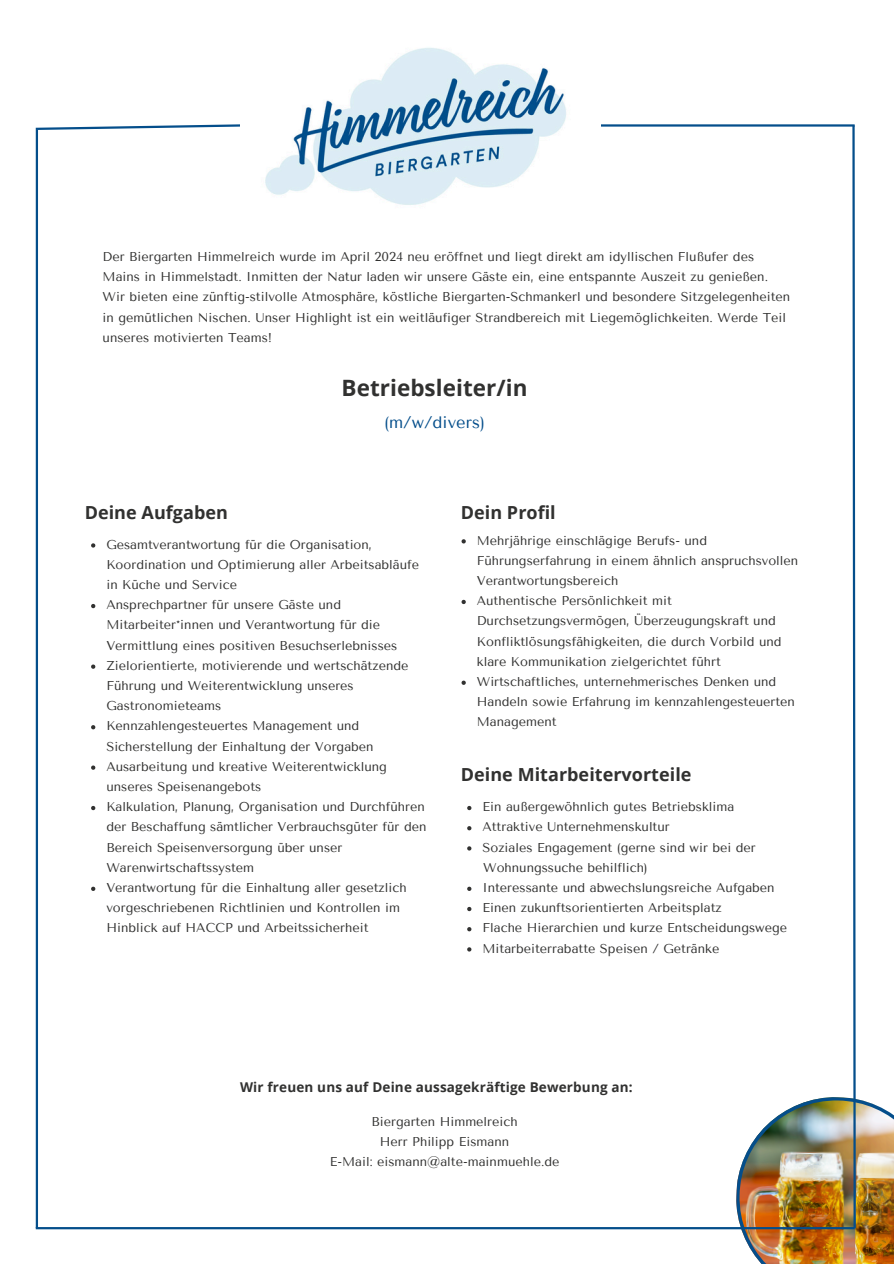
<style>
.page{position:relative;width:894px;height:1264px;background:#fff}
.page>*{position:absolute;margin:0;border:0;box-sizing:border-box;transform-origin:0 0}
.t1{font:700 22.5px "Open Sans";color:#313130}
.t2{font:700 18px "Open Sans";color:#313130}
.t3{font:16.5px "Tenor Sans";color:#044e8b}
.t4{font:700 13.5px "Open Sans";letter-spacing:.01em;color:#313130}
.t5{font:12.75px/20.2px "Tenor Sans";color:#313130}
</style>
<div class="page">
<svg style="left:35px;top:124px;width:205px;height:7px"></svg>
<hr style="left:600px;top:124px;width:254px;height:3px;background:#044e8b">
<hr style="left:36px;top:1226px;width:818px;height:3px;background:#044e8b">
<hr style="left:36px;top:130px;width:2px;height:1098px;background:#044e8b">
<img style="left:265px;top:47px;width:301px;height:158px">
<svg style="left:467px;top:806px;width:4px;height:4px"></svg>
<svg style="left:467px;top:826px;width:4px;height:4px"></svg>
<svg style="left:467px;top:846px;width:4px;height:4px"></svg>
<svg style="left:467px;top:886px;width:4px;height:5px"></svg>
<svg style="left:467px;top:906px;width:4px;height:5px"></svg>
<svg style="left:467px;top:927px;width:4px;height:4px"></svg>
<svg style="left:467px;top:947px;width:4px;height:4px"></svg>
<svg style="left:91px;top:543px;width:4px;height:4px"></svg>
<svg style="left:91px;top:604px;width:4px;height:4px"></svg>
<svg style="left:91px;top:664px;width:4px;height:4px"></svg>
<svg style="left:91px;top:725px;width:4px;height:4px"></svg>
<svg style="left:91px;top:765px;width:4px;height:4px"></svg>
<svg style="left:91px;top:806px;width:4px;height:4px"></svg>
<svg style="left:91px;top:886px;width:4px;height:5px"></svg>
<svg style="left:461px;top:539px;width:4px;height:4px"></svg>
<svg style="left:461px;top:600px;width:4px;height:4px"></svg>
<svg style="left:461px;top:680px;width:4px;height:5px"></svg>
<svg style="left:735px;top:124px;width:158px;height:1139px"></svg>
<h1 class="t5" style="left:103px;top:246px;width:689px">Der Biergarten Himmelreich wurde im April 2024 neu eröffnet und liegt direkt am idyllischen Flußufer des Mains in Himmelstadt. Inmitten der Natur laden wir unsere Gäste ein, eine entspannte Auszeit zu genießen.<br>Wir bieten eine zünftig-stilvolle Atmosphäre, köstliche Biergarten-Schmankerl und besondere Sitzgelegenheiten in gemütlichen Nischen. Unser Highlight ist ein weitläufiger Strandbereich mit Liegemöglichkeiten. Werde Teil unseres motivierten Teams!</h1>
<h3 class="t1" style="left:341px;top:372px;width:187px">Betriebsleiter/in</h3>
<p class="t3" style="left:384px;top:413px;width:102px">(m/w/divers)</p>
<h2 class="t2" style="left:85px;top:500px;width:145px">Deine Aufgaben</h2>
<p class="t2" style="left:460px;top:500px;width:96px">Dein Profil</p>
<p class="t5" style="left:106px;top:534px;width:314px">Gesamtverantwortung für die Organisation,<br>Koordination und Optimierung aller Arbeitsabläufe in Küche und Service</p>
<p class="t5" style="left:106px;top:595px;width:292px">Ansprechpartner für unsere Gäste und<br>Mitarbeiter*innen und Verantwortung für die<br>Vermittlung eines positiven Besuchserlebnisses</p>
<p class="t5" style="left:106px;top:655px;width:303px">Zielorientierte, motivierende und wertschätzende<br>Führung und Weiterentwicklung unseres<br>Gastronomieteams</p>
<p class="t5" style="left:106px;top:716px;width:269px">Kennzahlengesteuertes Management und<br>Sicherstellung der Einhaltung der Vorgaben</p>
<p class="t5" style="left:106px;top:756px;width:282px">Ausarbeitung und kreative Weiterentwicklung unseres Speisenangebots</p>
<h4 class="t5" style="left:106px;top:796px;width:321px">Kalkulation, Planung, Organisation und Durchführen der Beschaffung sämtlicher Verbrauchsgüter für den Bereich Speisenversorgung über unser Warenwirtschaftssystem</h4>
<p class="t5" style="left:106px;top:877px;width:302px">Verantwortung für die Einhaltung aller gesetzlich vorgeschriebenen Richtlinien und Kontrollen im<br>Hinblick auf HACCP und Arbeitssicherheit</p>
<p class="t5" style="left:476px;top:530px;width:323px">Mehrjährige einschlägige Berufs- und<br>Führungserfahrung in einem ähnlich anspruchsvollen<br>Verantwortungsbereich</p>
<p class="t5" style="left:476px;top:590px;width:306px">Authentische Persönlichkeit mit Durchsetzungsvermögen, Überzeugungskraft und Konfliktlösungsfähigkeiten, die durch Vorbild und klare Kommunikation zielgerichtet führt</p>
<p class="t5" style="left:476px;top:671px;width:319px">Wirtschaftliches, unternehmerisches Denken und<br>Handeln sowie Erfahrung im kennzahlengesteuerten<br>Management</p>
<p class="t2" style="left:460px;top:761px;width:232px">Deine Mitarbeitervorteile</p>
<p class="t5" style="left:482px;top:796px;width:253px">Ein außergewöhnlich gutes Betriebsklima</p>
<p class="t5" style="left:482px;top:817px;width:189px">Attraktive Unternehmenskultur</p>
<p class="t5" style="left:482px;top:837px;width:275px">Soziales Engagement (gerne sind wir bei der</p>
<p class="t5" style="left:483px;top:857px;width:166px">Wohnungssuche behilflich)</p>
<p class="t5" style="left:482px;top:877px;width:293px">Interessante und abwechslungsreiche Aufgaben</p>
<p class="t5" style="left:482px;top:897px;width:241px">Einen zukunftsorientierten Arbeitsplatz</p>
<p class="t5" style="left:482px;top:918px;width:306px">Flache Hierarchien und kurze Entscheidungswege</p>
<p class="t5" style="left:482px;top:938px;width:238px">Mitarbeiterrabatte Speisen / Getränke</p>
<p class="t4" style="left:240px;top:1077px;width:394px">Wir freuen uns auf Deine aussagekräftige Bewerbung an:</p>
<h2 class="t5" style="left:371px;top:1111px;width:148px">Biergarten Himmelreich</h2>
<h2 class="t5" style="left:380px;top:1131px;width:131px">Herr Philipp Eismann</h2>
<p class="t5" style="left:329px;top:1151px;width:231px">E-Mail: eismann@alte-mainmuehle.de</p>
</div>
